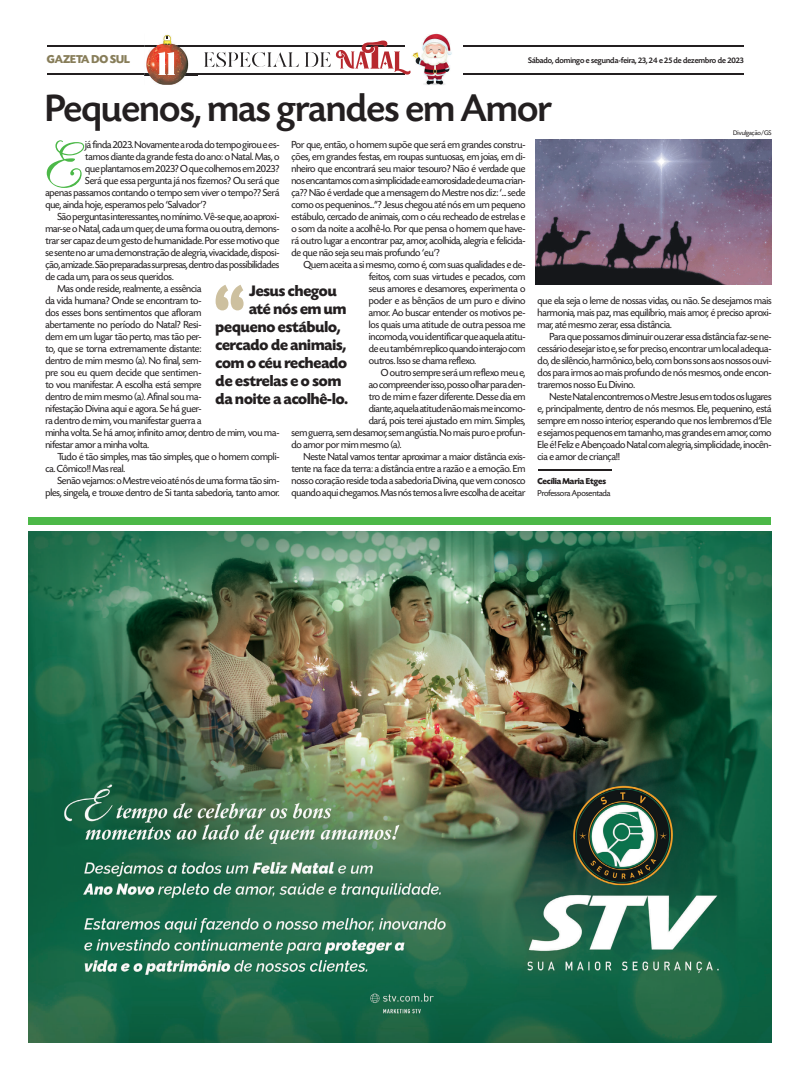
<style>
.page{position:relative;width:800px;height:1078px;background:#fff}
.page>*{position:absolute;margin:0;border:0;box-sizing:border-box;transform-origin:0 0}
.t1{font:70.9px "CAC Champagne";color:#4cb848}
.t2{font:500 40px "Today SHOP";color:#231f20}
.t3{font:700 16px "Today SHOP";color:#231f20}
.t4{font:700 12px "Today SHOP";color:#877d59}
.t5{font:10.7px "Today SHOP";letter-spacing:-.01em;color:#231f20}
.t6{font:9px/12px "Today SHOP";letter-spacing:-.01em;color:#231f20}
.t7{font:500 8.5px "Today SHOP";color:#231f20}
.t8{font:7px "Today SHOP";color:#231f20}
.s1{font-weight:700}
</style>
<div class="page">
<hr style="left:47px;top:45px;width:696px;height:1px;background:#231f20">
<hr style="left:47px;top:46px;width:696px;height:1px;background:#231f20">
<hr style="left:47px;top:73px;width:696px;height:1px;background:#231f20">
<hr style="left:47px;top:74px;width:696px;height:1px;background:#231f20">
<div style="left:29px;top:517px;width:742px;height:7px;background:#4cb848"></div>
<img style="left:411px;top:33px;width:51px;height:52px">
<img style="left:144px;top:34px;width:53px;height:51px">
<img style="left:144px;top:45px;width:53px;height:2px">
<img style="left:144px;top:73px;width:53px;height:2px">
<svg style="left:158px;top:52px;width:17px;height:23px"></svg>
<svg style="left:204px;top:41px;width:207px;height:34px"></svg>
<img style="left:28px;top:532px;width:743px;height:510px">
<svg style="left:215px;top:285px;width:28px;height:25px"></svg>
<img style="left:535px;top:139px;width:236px;height:146px">
<hr style="left:538px;top:469px;width:73px;height:1px;background:#231f20">
<p class="t4" style="left:47px;top:55px;width:84px">GAZETA DO SUL</p>
<p class="t7" style="left:528px;top:57px;width:217px">Sábado, domingo e segunda-feira, 23, 24 e 25 de dezembro de 2023</p>
<p class="t2" style="left:45px;top:93px;width:508px">Pequenos, mas grandes em Amor</p>
<p class="t1" style="left:45px;top:129px;width:42px">E</p>
<p class="t5" style="left:85px;top:140px;width:196px">já finda 2023. Novamente a roda do tempo girou e es-</p>
<p class="t8" style="left:733px;top:130px;width:40px">Divulgação/GS</p>
<p class="t5" style="left:291px;top:140px;width:235px">Por que, então, o homem supõe que será em grandes constru-</p>
<p class="t5" style="left:291px;top:152px;width:235px">ções, em grandes festas, em roupas suntuosas, em joias, em di-</p>
<p class="t5" style="left:291px;top:164px;width:235px">nheiro que encontrará seu maior tesouro? Não é verdade que</p>
<p class="t5" style="left:291px;top:176px;width:235px">nos encantamos com a simplicidade e amorosidade de uma crian-</p>
<p class="t5" style="left:291px;top:188px;width:235px">ça?? Não é verdade que a mensagem do Mestre nos diz: ‘... sede</p>
<p class="t5" style="left:291px;top:200px;width:235px">como os pequeninos...”? Jesus chegou até nós em um pequeno</p>
<p class="t5" style="left:291px;top:212px;width:235px">estábulo, cercado de animais, com o céu recheado de estrelas e</p>
<p class="t5" style="left:291px;top:224px;width:235px">o som da noite a acolhê-lo. Por que pensa o homem que have-</p>
<p class="t5" style="left:291px;top:236px;width:235px">rá outro lugar a encontrar paz, amor, acolhida, alegria e felicida-</p>
<p class="t5" style="left:291px;top:248px;width:150px">de que não seja seu mais profundo ‘eu’?</p>
<p class="t5" style="left:303px;top:260px;width:223px">Quem aceita a si mesmo, como é, com suas qualidades e de-</p>
<p class="t5" style="left:369px;top:272px;width:158px">feitos, com suas virtudes e pecados, com</p>
<p class="t5" style="left:369px;top:284px;width:158px">seus amores e desamores, experimenta o</p>
<p class="t5" style="left:369px;top:296px;width:158px">poder e as bênçãos de um puro e divino</p>
<p class="t5" style="left:369px;top:308px;width:158px">amor. Ao buscar entender os motivos pe-</p>
<p class="t5" style="left:369px;top:320px;width:158px">los quais uma atitude de outra pessoa me</p>
<p class="t5" style="left:369px;top:332px;width:158px">incomoda, vou identificar que aquela atitu-</p>
<p class="t5" style="left:369px;top:344px;width:158px">de eu também replico quando interajo com</p>
<p class="t5" style="left:369px;top:356px;width:109px">outros. Isso se chama reflexo.</p>
<p class="t5" style="left:381px;top:368px;width:146px">O outro sempre será um reflexo meu e,</p>
<p class="t5" style="left:369px;top:380px;width:158px">ao compreender isso, posso olhar para den-</p>
<p class="t5" style="left:369px;top:392px;width:158px">tro de mim e fazer diferente. Desse dia em</p>
<p class="t5" style="left:369px;top:404px;width:158px">diante, aquela atitude não mais me incomo-</p>
<p class="t5" style="left:369px;top:416px;width:158px">dará, pois terei ajustado em mim. Simples,</p>
<p class="t5" style="left:291px;top:428px;width:235px">sem guerra, sem desamor, sem angústia. No mais puro e profun-</p>
<p class="t5" style="left:291px;top:440px;width:111px">do amor por mim mesmo (a).</p>
<p class="t5" style="left:303px;top:452px;width:223px">Neste Natal vamos tentar aproximar a maior distância exis-</p>
<p class="t5" style="left:291px;top:464px;width:235px">tente na face da terra: a distância entre a razão e a emoção. Em</p>
<p class="t5" style="left:291px;top:476px;width:235px">nosso coração reside toda a sabedoria Divina, que vem conosco</p>
<p class="t5" style="left:291px;top:488px;width:235px">quando aqui chegamos. Mas nós temos a livre escolha de aceitar</p>
<p class="t5" style="left:85px;top:152px;width:196px">tamos diante da grande festa do ano: o Natal. Mas, o</p>
<p class="t5" style="left:85px;top:164px;width:196px">que plantamos em 2023? O que colhemos em 2023?</p>
<p class="t5" style="left:85px;top:176px;width:196px">Será que essa pergunta já nos fizemos? Ou será que</p>
<p class="t5" style="left:45px;top:188px;width:235px">apenas passamos contando o tempo sem viver o tempo?? Será</p>
<p class="t5" style="left:45px;top:200px;width:162px">que, ainda hoje, esperamos pelo ‘Salvador’?</p>
<p class="t5" style="left:57px;top:212px;width:223px">São perguntas interessantes, no mínimo. Vê-se que, ao aproxi-</p>
<p class="t5" style="left:45px;top:224px;width:235px">mar-se o Natal, cada um quer, de uma forma ou outra, demons-</p>
<p class="t5" style="left:45px;top:236px;width:235px">trar ser capaz de um gesto de humanidade. Por esse motivo que</p>
<p class="t5" style="left:45px;top:248px;width:235px">se sente no ar uma demonstração de alegria, vivacidade, disposi-</p>
<p class="t5" style="left:45px;top:260px;width:235px">ção, amizade. São preparadas surpresas, dentro das possibilidades</p>
<p class="t5" style="left:45px;top:272px;width:130px">de cada um, para os seus queridos.</p>
<p class="t5" style="left:57px;top:284px;width:145px">Mas onde reside, realmente, a essência</p>
<p class="t5" style="left:45px;top:296px;width:157px">da vida humana? Onde se encontram to-</p>
<p class="t5" style="left:45px;top:308px;width:157px">dos esses bons sentimentos que afloram</p>
<p class="t5" style="left:45px;top:320px;width:157px">abertamente no período do Natal? Resi-</p>
<p class="t5" style="left:45px;top:332px;width:157px">dem em um lugar tão perto, mas tão per-</p>
<p class="t5" style="left:45px;top:344px;width:157px">to, que se torna extremamente distante:</p>
<p class="t5" style="left:45px;top:356px;width:157px">dentro de mim mesmo (a). No final, sem-</p>
<p class="t5" style="left:45px;top:368px;width:157px">pre sou eu quem decide que sentimen-</p>
<p class="t5" style="left:45px;top:380px;width:157px">to vou manifestar. A escolha está sempre</p>
<p class="t5" style="left:45px;top:392px;width:157px">dentro de mim mesmo (a). Afinal sou ma-</p>
<p class="t5" style="left:45px;top:404px;width:157px">nifestação Divina aqui e agora. Se há guer-</p>
<p class="t5" style="left:45px;top:416px;width:157px">ra dentro de mim, vou manifestar guerra a</p>
<p class="t5" style="left:45px;top:428px;width:235px">minha volta. Se há amor, infinito amor, dentro de mim, vou ma-</p>
<p class="t5" style="left:45px;top:440px;width:105px">nifestar amor a minha volta.</p>
<p class="t5" style="left:57px;top:452px;width:223px">Tudo é tão simples, mas tão simples, que o homem compli-</p>
<p class="t5" style="left:45px;top:464px;width:81px">ca. Cômico!! Mas real.</p>
<p class="t5" style="left:57px;top:476px;width:223px">Senão vejamos: o Mestre veio até nós de uma forma tão sim-</p>
<p class="t5" style="left:45px;top:488px;width:235px">ples, singela, e trouxe dentro de Si tanta sabedoria, tanto amor.</p>
<p class="t3" style="left:249px;top:285px;width:89px">Jesus chegou</p>
<p class="t3" style="left:249px;top:303px;width:99px">até nós em um</p>
<p class="t3" style="left:215px;top:321px;width:126px">pequeno estábulo,</p>
<p class="t3" style="left:215px;top:339px;width:132px">cercado de animais,</p>
<p class="t3" style="left:215px;top:357px;width:133px">com o céu recheado</p>
<p class="t3" style="left:215px;top:375px;width:127px">de estrelas e o som</p>
<p class="t3" style="left:215px;top:393px;width:134px">da noite a acolhê-lo.</p>
<p class="t5" style="left:537px;top:296px;width:235px">que ela seja o leme de nossas vidas, ou não. Se desejamos mais</p>
<p class="t5" style="left:537px;top:308px;width:235px">harmonia, mais paz, mas equilíbrio, mais amor, é preciso aproxi-</p>
<p class="t5" style="left:537px;top:320px;width:135px">mar, até mesmo zerar, essa distância.</p>
<p class="t5" style="left:549px;top:332px;width:223px">Para que possamos diminuir ou zerar essa distância faz-se ne-</p>
<p class="t5" style="left:537px;top:344px;width:235px">cessário desejar isto e, se for preciso, encontrar um local adequa-</p>
<p class="t5" style="left:537px;top:356px;width:235px">do, de silêncio, harmônico, belo, com bons sons aos nossos ouvi-</p>
<p class="t5" style="left:537px;top:368px;width:235px">dos para irmos ao mais profundo de nós mesmos, onde encon-</p>
<p class="t5" style="left:537px;top:380px;width:99px">traremos nosso Eu Divino.</p>
<p class="t5" style="left:549px;top:392px;width:223px">Neste Natal encontremos o Mestre Jesus em todos os lugares</p>
<p class="t5" style="left:537px;top:404px;width:235px">e, principalmente, dentro de nós mesmos. Ele, pequenino, está</p>
<p class="t5" style="left:537px;top:416px;width:235px">sempre em nosso interior, esperando que nos lembremos d’Ele</p>
<p class="t5" style="left:537px;top:428px;width:235px">e sejamos pequenos em tamanho, mas grandes em amor, como</p>
<p class="t5" style="left:537px;top:440px;width:235px">Ele é! Feliz e Abençoado Natal com alegria, simplicidade, inocên-</p>
<p class="t5" style="left:537px;top:452px;width:84px">cia e amor de criança!!</p>
<p class="t6" style="left:537px;top:475px;width:75px"><span class="s1">Cecília Maria Etges<br></span>Professora Aposentada</p>
</div>
